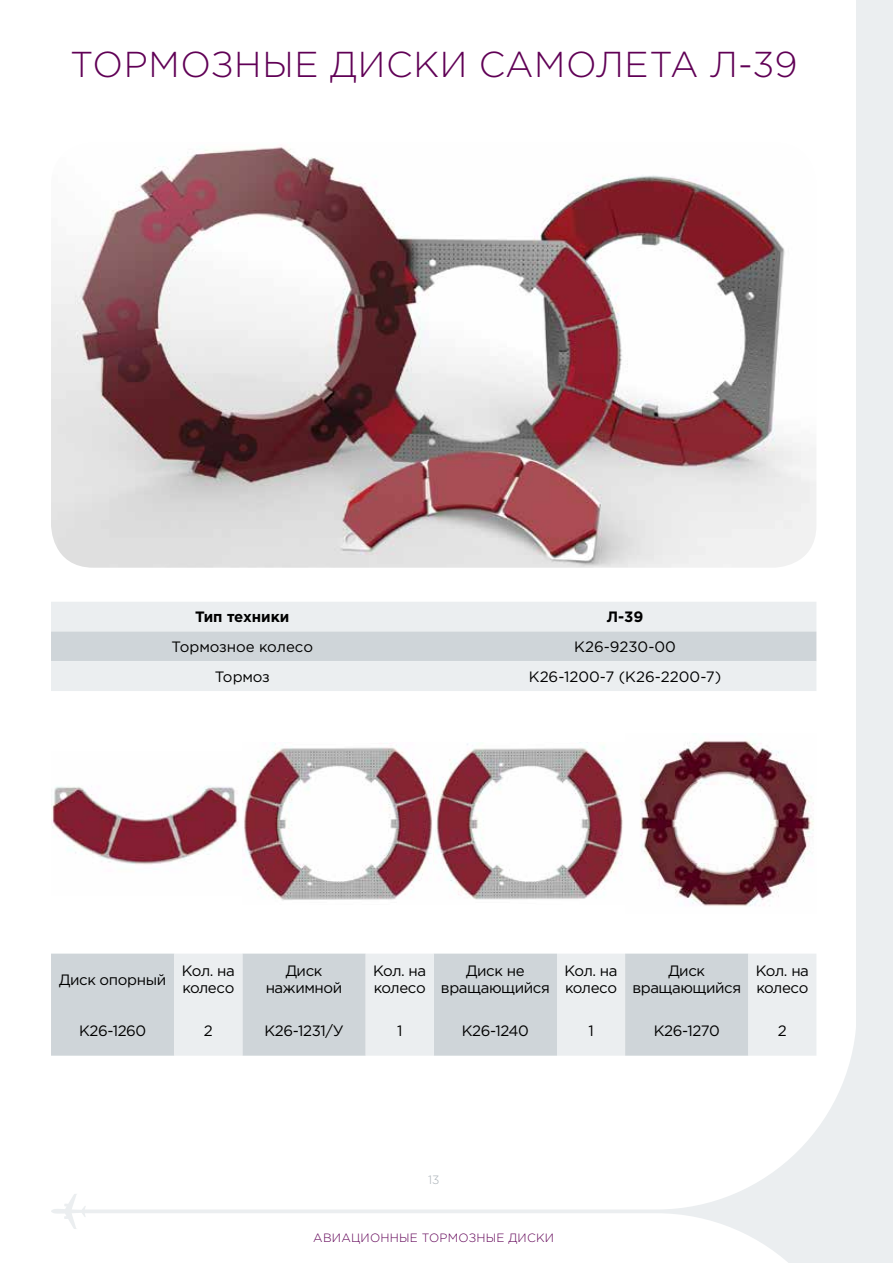
<style>
.page{position:relative;width:893px;height:1263px;background:#fff}
.page>*{position:absolute;margin:0;border:0;box-sizing:border-box;transform-origin:0 0}
.t1{font:300 36px "Gotham Pro";letter-spacing:.02em;color:#600055}
.t2{font:15px/16.5px "Gotham Pro";letter-spacing:-.025em;color:#000}
.t3{font:15px "Gotham Pro";color:#000}
.t4{font:700 15px "Gotham Pro";color:#000}
.t5{font:300 12px "Gotham Pro";letter-spacing:.02em;color:#600055}
.t6{font:300 12px "Gotham Pro";color:#a7afb5}
</style>
<div class="page">
<svg style="left:51px;top:1194px;width:32px;height:35px"></svg>
<svg style="left:83px;top:1009px;width:774px;height:254px"></svg>
<div style="left:857px;top:0;width:36px;height:1263px;background:#ebeef0"></div>
<img style="left:51px;top:147px;width:765px;height:421px">
<svg style="left:51px;top:602px;width:765px;height:89px;background:#e1e5e8"></svg>
<div style="left:51px;top:954px;width:123px;height:102px;background:#cfd5d9"></div>
<svg style="left:174px;top:954px;width:642px;height:102px;background:#dbdfe2"></svg>
<img style="left:51px;top:786px;width:188px;height:83px">
<img style="left:640px;top:741px;width:174px;height:165px">
<img style="left:242px;top:743px;width:381px;height:158px">
<h1 class="t1" style="left:70px;top:45px;width:729px">ТОРМОЗНЫЕ ДИСКИ САМОЛЕТА Л-39</h1>
<p class="t4" style="left:195px;top:608px;width:96px">Тип техники</p>
<p class="t4" style="left:607px;top:608px;width:38px">Л-39</p>
<p class="t3" style="left:172px;top:638px;width:143px">Тормозное колесо</p>
<p class="t3" style="left:574px;top:638px;width:103px">К26-9230-00</p>
<p class="t2" style="left:215px;top:668px;width:57px">Тормоз</p>
<p class="t3" style="left:529px;top:668px;width:194px">К26-1200-7 (К26-2200-7)</p>
<p class="t2" style="left:59px;top:971px;width:109px">Диск опорный</p>
<p class="t2" style="left:182px;top:963px;width:55px">Кол. на колесо</p>
<p class="t2" style="left:266px;top:963px;width:78px;text-align:center">Диск нажимной</p>
<p class="t2" style="left:373px;top:963px;width:55px">Кол. на колесо</p>
<p class="t2" style="left:441px;top:963px;width:110px;text-align:center">Диск не вращающийся</p>
<p class="t2" style="left:564px;top:963px;width:55px">Кол. на колесо</p>
<p class="t2" style="left:632px;top:963px;width:110px;text-align:center">Диск вращающийся</p>
<p class="t2" style="left:756px;top:963px;width:55px">Кол. на колесо</p>
<p class="t2" style="left:79px;top:1022px;width:69px">К26-1260</p>
<p class="t2" style="left:204px;top:1022px;width:10px">2</p>
<p class="t2" style="left:264px;top:1022px;width:81px">К26-1231/У</p>
<p class="t2" style="left:397px;top:1022px;width:7px">1</p>
<p class="t2" style="left:462px;top:1022px;width:69px">К26-1240</p>
<p class="t2" style="left:588px;top:1022px;width:7px">1</p>
<p class="t2" style="left:654px;top:1022px;width:68px">К26-1270</p>
<p class="t2" style="left:778px;top:1022px;width:10px">2</p>
<p class="t6" style="left:428px;top:1174px;width:13px">13</p>
<p class="t5" style="left:313px;top:1231px;width:242px">АВИАЦИОННЫЕ ТОРМОЗНЫЕ ДИСКИ</p>
</div>
